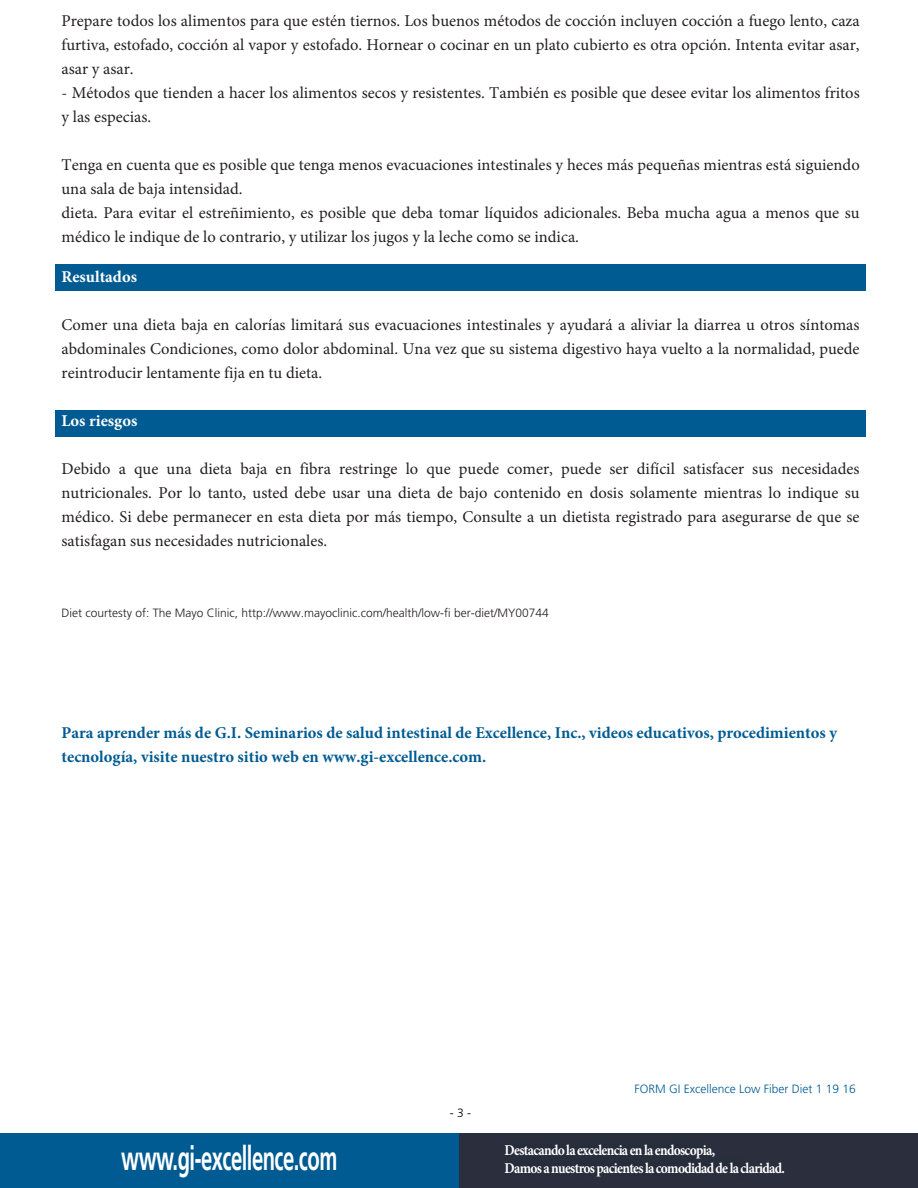
<style>
.page{position:relative;width:918px;height:1188px;background:#fff}
.page>*{position:absolute;margin:0;border:0;box-sizing:border-box;transform-origin:0 0}
.t1{font:700 33.75px "Frutiger LT Std";letter-spacing:-.025em;color:#fff;scale:.6 1}
.t2{font:16.5px/24px "Minion Pro";color:#231f20;text-align:justify}
.t3{font:700 16.5px/24px "Minion Pro";color:#005b92}
.t4{font:700 16.5px "Minion Pro";color:#fff}
.t5{font:700 15px/17.9px "Minion Pro";letter-spacing:-.05em;color:#fff;scale:.9 1}
.t6{font:300 12px "Frutiger LT Std";color:#231f20}
.t7{font:300 12px "Frutiger LT Std";color:#005b92}
.t8{font:300 12px "Frutiger LT Std";color:#000}
</style>
<div class="page">
<div style="left:55px;top:410px;width:811px;height:27px;background:#005b92"></div>
<div style="left:55px;top:265px;width:811px;height:26px;background:#005b92"></div>
<div style="left:0;top:1134px;width:459px;height:54px;background:#005b92"></div>
<div style="left:459px;top:1134px;width:459px;height:54px;background:#2a2e3d"></div>
<img style="left:498px;top:1133px;width:257px;height:1px">
<p class="t2" style="left:62px;top:9px;width:800px">Prepare todos los alimentos para que estén tiernos. Los buenos métodos de cocción incluyen cocción a fuego lento, caza furtiva, estofado, cocción al vapor y estofado. Hornear o cocinar en un plato cubierto es otra opción. Intenta evitar asar, asar y asar.</p>
<p class="t2" style="left:62px;top:81px;width:800px">- Métodos que tienden a hacer los alimentos secos y resistentes. También es posible que desee evitar los alimentos fritos y las especias.</p>
<p class="t2" style="left:62px;top:153px;width:800px;text-align:left">Tenga en cuenta que es posible que tenga menos evacuaciones intestinales y heces más pequeñas mientras está siguiendo una sala de baja intensidad.<br>dieta. Para evitar el estreñimiento, es posible que deba tomar líquidos adicionales. Beba mucha agua a menos que su médico le indique de lo contrario, y utilizar los jugos y la leche como se indica.</p>
<p class="t4" style="left:62px;top:265px;width:77px">Resultados</p>
<p class="t2" style="left:62px;top:313px;width:800px">Comer una dieta baja en calorías limitará sus evacuaciones intestinales y ayudará a aliviar la diarrea u otros síntomas abdominales Condiciones, como dolor abdominal. Una vez que su sistema digestivo haya vuelto a la normalidad, puede reintroducir lentamente fija en tu dieta.</p>
<p class="t4" style="left:62px;top:409px;width:77px">Los riesgos</p>
<p class="t2" style="left:62px;top:457px;width:800px">Debido a que una dieta baja en fibra restringe lo que puede comer, puede ser difícil satisfacer sus necesidades nutricionales. Por lo tanto, usted debe usar una dieta de bajo contenido en dosis solamente mientras lo indique su médico. Si debe permanecer en esta dieta por más tiempo, Consulte a un dietista registrado para asegurarse de que se satisfagan sus necesidades nutricionales.</p>
<p class="t6" style="left:62px;top:606px;width:489px">Diet courtesty of: The Mayo Clinic, http://www.mayoclinic.com/health/low-fi ber-diet/MY00744</p>
<p class="t3" style="left:62px;top:721px;width:777px">Para aprender más de G.I. Seminarios de salud intestinal de Excellence, Inc., videos educativos, procedimientos y tecnología, visite nuestro sitio web en www.gi-excellence.com.</p>
<p class="t1" style="left:121px;top:1138px;width:362px">www.gi-excellence.com</p>
<p class="t8" style="left:450px;top:1106px;width:23px">- 3 -</p>
<p class="t7" style="left:634px;top:1083px;width:223px">FORM GI Excellence Low Fiber Diet 1 19 16</p>
<p class="t5" style="left:505px;top:1141px;width:313px">Destacando la excelencia en la endoscopia,<br>Damos a nuestros pacientes la comodidad de la claridad.</p>
</div>
